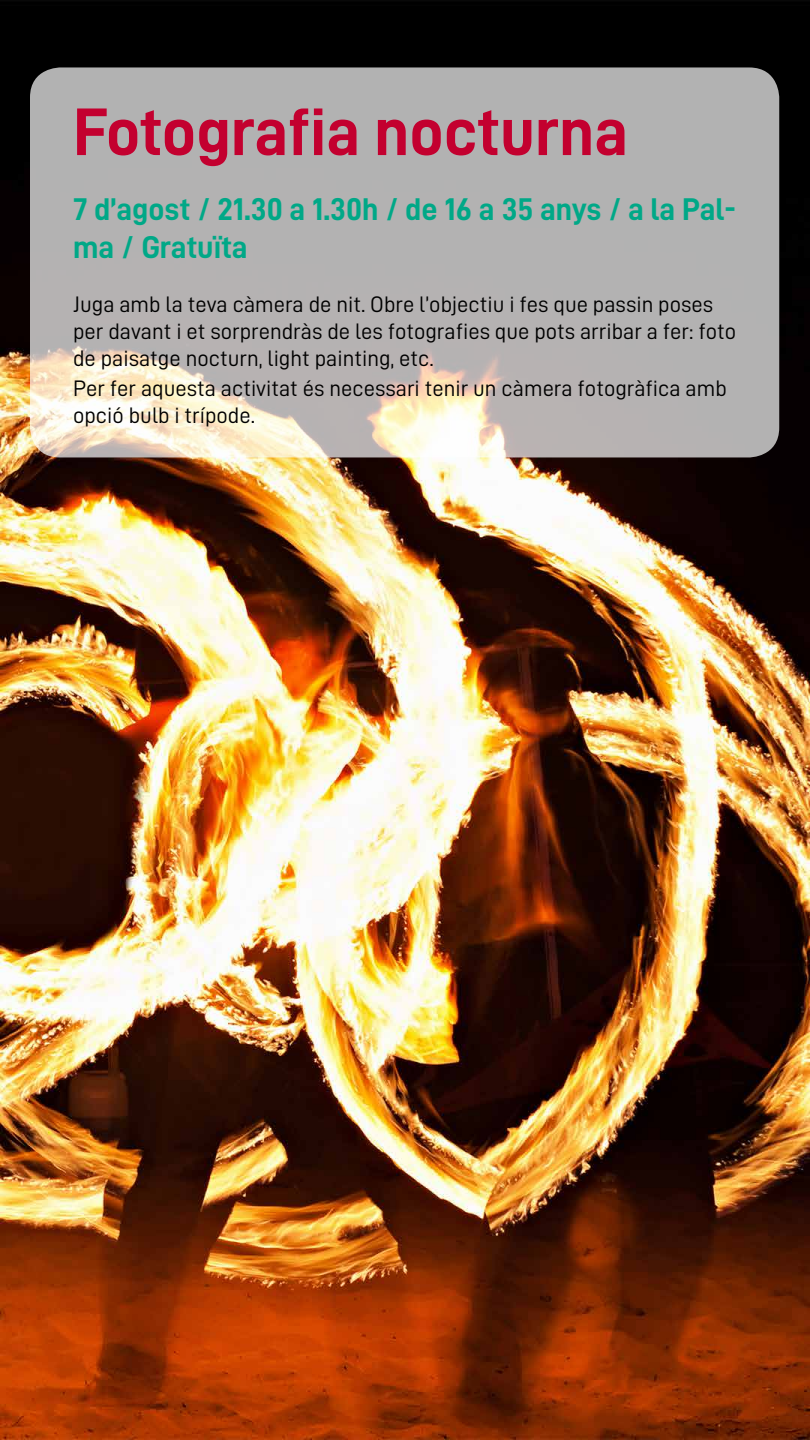
<style>
.page{position:relative;width:810px;height:1440px;background:#fff}
.page>*{position:absolute;margin:0;border:0;box-sizing:border-box;transform-origin:0 0}
.t1{font:67.5px "D DIN Bold";letter-spacing:-.005em;color:#c3002f}
.t2{font:31.5px/37.8px "D DIN Bold";color:#00a887}
.t3{font:22.5px/27px "D DIN";color:#000}
</style>
<div class="page">
<img style="left:0;top:0;width:810px;height:1440px">
<svg style="left:30px;top:67px;width:749px;height:390px;background:#bab8b5"></svg>
<h1 class="t1" style="left:73px;top:94px;width:556px">Fotografia nocturna</h1>
<h2 class="t2" style="left:73px;top:189px;width:665px">7 d’agost / 21.30 a 1.30h / de 16 a 35 anys / a la Pal&shy;ma / Gratuïta</h2>
<p class="t3" style="left:73px;top:290px;width:665px">Juga amb la teva càmera de nit. Obre l’objectiu i fes que passin poses per davant i et sorprendràs de les fotografies que pots arribar a fer: foto de paisatge nocturn, light painting, etc.</p>
<p class="t3" style="left:73px;top:375px;width:655px">Per fer aquesta activitat és necessari tenir un càmera fotogràfica amb opció bulb i trípode.</p>
</div>
